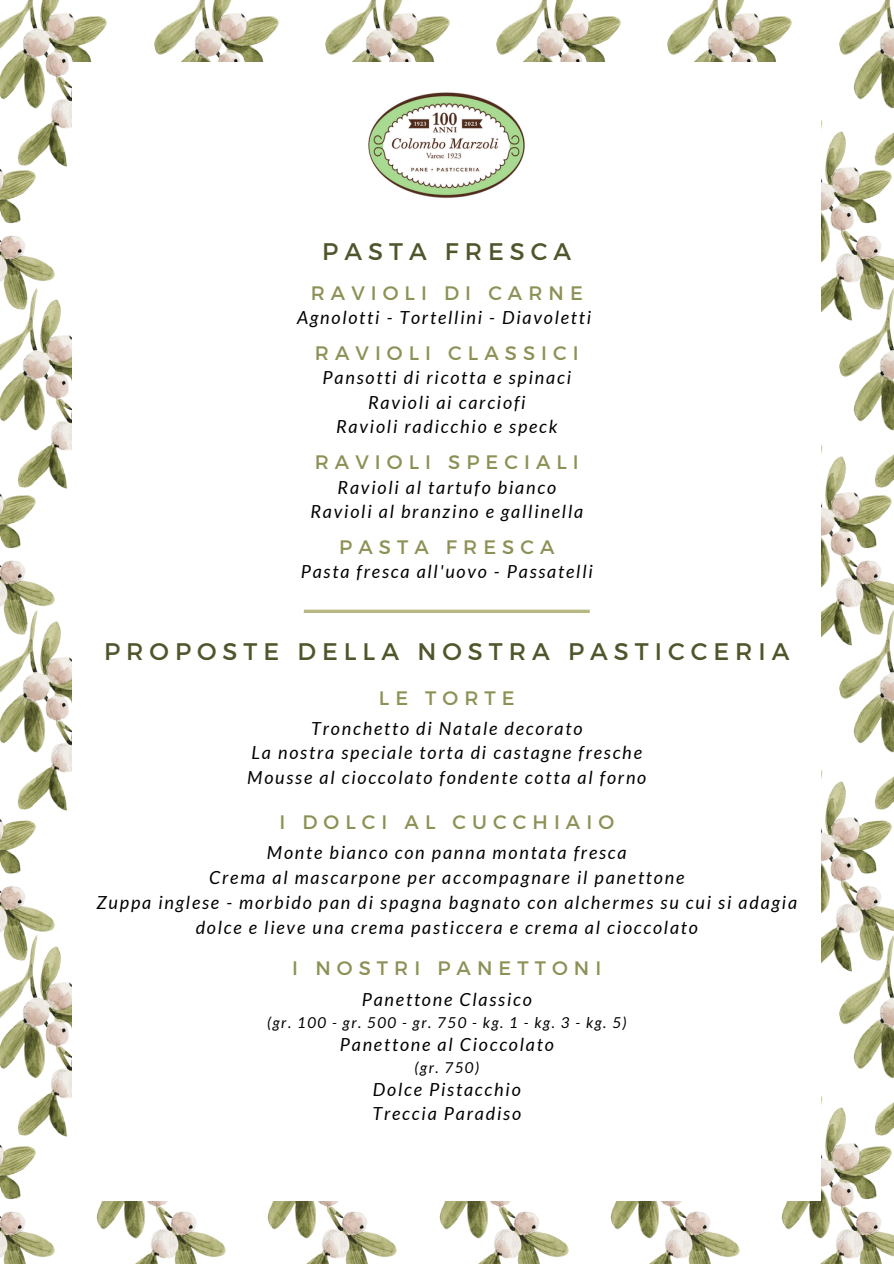
<style>
.page{position:relative;width:894px;height:1264px;background:#fff}
.page>*{position:absolute;margin:0;border:0;box-sizing:border-box;transform-origin:0 0}
.t1{font:24px "Montserrat";letter-spacing:.25em;color:#51552c}
.t2{font:19.5px "Montserrat";letter-spacing:.31em;color:#8e9156}
.t3{font:italic 18px/24.8px "Lato";letter-spacing:.1em;color:#000;text-align:center}
.t4{font:italic 15px "Lato";letter-spacing:.1em;color:#000}
</style>
<div class="page">
<img style="left:839px;top:0;width:54px;height:109px">
<img style="left:821px;top:120px;width:72px;height:193px">
<img style="left:839px;top:288px;width:54px;height:143px">
<img style="left:821px;top:445px;width:72px;height:193px">
<img style="left:839px;top:610px;width:54px;height:143px">
<img style="left:821px;top:771px;width:72px;height:193px">
<img style="left:839px;top:935px;width:54px;height:143px">
<img style="left:781px;top:1096px;width:112px;height:167px">
<img style="left:667px;top:0;width:125px;height:62px">
<img style="left:610px;top:1201px;width:129px;height:62px">
<img style="left:496px;top:0;width:125px;height:62px">
<img style="left:439px;top:1201px;width:129px;height:62px">
<img style="left:325px;top:0;width:125px;height:62px">
<img style="left:267px;top:1201px;width:130px;height:62px">
<img style="left:154px;top:0;width:125px;height:62px">
<img style="left:96px;top:1201px;width:129px;height:62px">
<img style="left:0;top:0;width:107px;height:167px">
<img style="left:0;top:120px;width:54px;height:168px">
<img style="left:0;top:288px;width:72px;height:200px">
<img style="left:0;top:445px;width:54px;height:165px">
<img style="left:0;top:610px;width:72px;height:200px">
<img style="left:0;top:771px;width:54px;height:164px">
<img style="left:0;top:935px;width:72px;height:201px">
<img style="left:0;top:1096px;width:54px;height:167px">
<div style="left:73px;top:62px;width:747px;height:1138px;background:#fff"></div>
<img style="left:368px;top:92px;width:157px;height:106px">
<svg style="left:304px;top:609px;width:285px;height:4px"></svg>
<p class="t1" style="left:322px;top:236px;width:250px">PASTA FRESCA</p>
<p class="t2" style="left:310px;top:280px;width:273px">RAVIOLI DI CARNE</p>
<p class="t3" style="left:297px;top:304px;width:295px">Agnolotti - Tortellini - Diavoletti</p>
<p class="t2" style="left:315px;top:340px;width:265px">RAVIOLI CLASSICI</p>
<p class="t3" style="left:322px;top:364px;width:250px">Pansotti di ricotta e spinaci<br>Ravioli ai carciofi<br>Ravioli radicchio e speck</p>
<p class="t2" style="left:315px;top:450px;width:265px">RAVIOLI SPECIALI</p>
<p class="t3" style="left:310px;top:474px;width:274px">Ravioli al tartufo bianco<br>Ravioli al branzino e gallinella</p>
<p class="t2" style="left:339px;top:534px;width:217px">PASTA FRESCA</p>
<p class="t3" style="left:301px;top:559px;width:293px">Pasta fresca all'uovo - Passatelli</p>
<p class="t1" style="left:104px;top:636px;width:687px">PROPOSTE DELLA NOSTRA PASTICCERIA</p>
<p class="t2" style="left:379px;top:685px;width:137px">LE TORTE</p>
<p class="t3" style="left:247px;top:715px;width:400px">Tronchetto di Natale decorato<br>La nostra speciale torta di castagne fresche<br>Mousse al cioccolato fondente cotta al forno</p>
<p class="t2" style="left:279px;top:809px;width:336px">I DOLCI AL CUCCHIAIO</p>
<p class="t3" style="left:96px;top:839px;width:702px">Monte bianco con panna montata fresca<br>Crema al mascarpone per accompagnare il panettone<br>Zuppa inglese - morbido pan di spagna bagnato con alchermes su cui si adagia dolce e lieve una crema pasticcera e crema al cioccolato</p>
<p class="t2" style="left:292px;top:955px;width:310px">I NOSTRI PANETTONI</p>
<p class="t3" style="left:361px;top:986px;width:171px">Panettone Classico</p>
<p class="t4" style="left:267px;top:1013px;width:361px">(gr. 100 - gr. 500 - gr. 750 - kg. 1 - kg. 3 - kg. 5)</p>
<p class="t3" style="left:340px;top:1031px;width:215px">Panettone al Cioccolato</p>
<p class="t4" style="left:414px;top:1058px;width:66px">(gr. 750)</p>
<p class="t3" style="left:373px;top:1076px;width:149px">Dolce Pistacchio</p>
<p class="t3" style="left:372px;top:1101px;width:150px">Treccia Paradiso</p>
</div>
